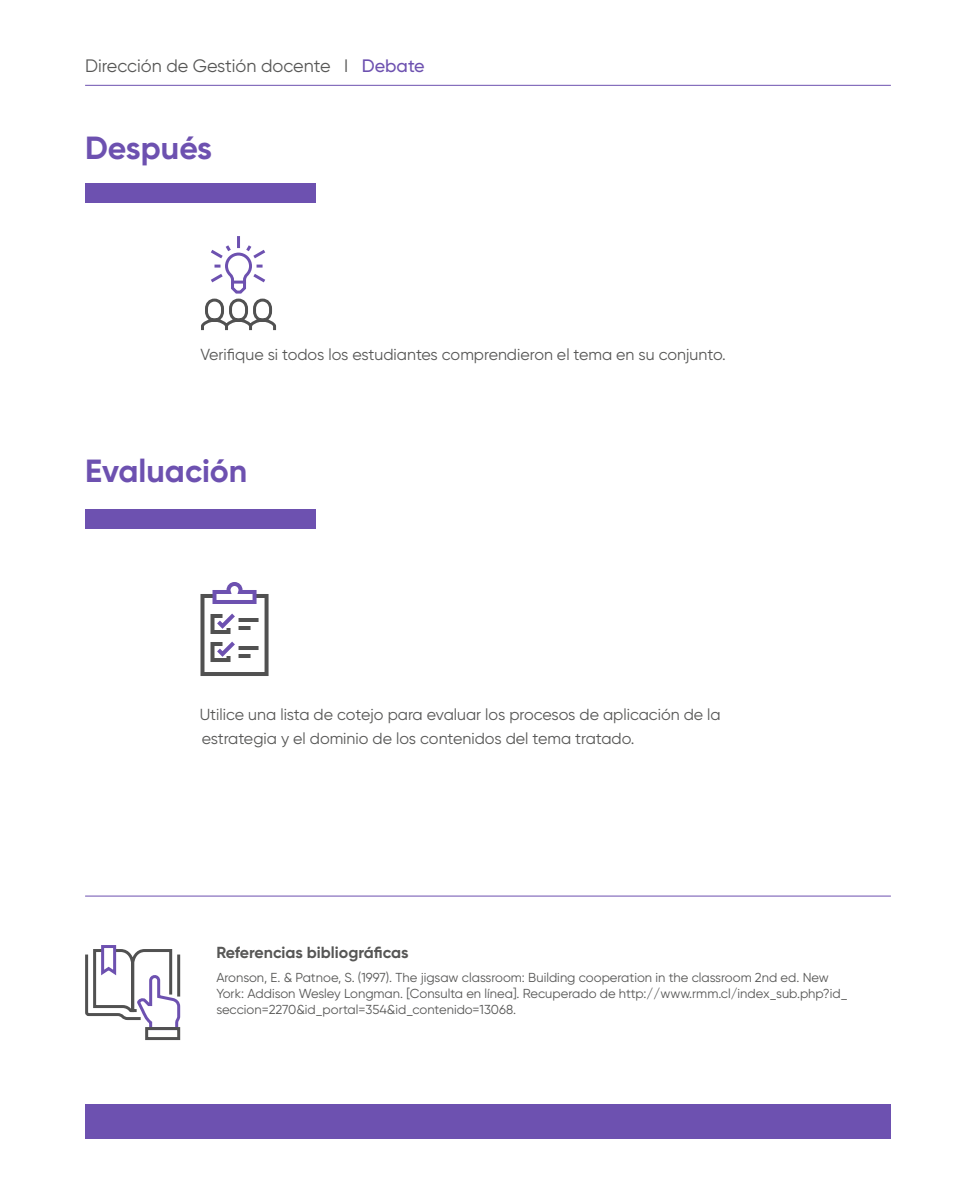
<style>
.page{position:relative;width:976px;height:1191px;background:#fff}
.page>*{position:absolute;margin:0;border:0;box-sizing:border-box;transform-origin:0 0}
.t1{font:700 32px "Gilroy";color:#6d51b0}
.t2{font:18px "Gilroy";color:#575756}
.t3{font:16px/24px "Gilroy";color:#575756}
.t4{font:700 16px "Gilroy";color:#575756}
.t5{font:13px/16px "Gilroy";color:#575756}
.s1{font-weight:500;color:#6d51b0}
</style>
<div class="page">
<hr style="left:85px;top:85px;width:805px;height:1px;background:#6d51b0">
<div style="left:85px;top:1104px;width:805px;height:34px;background:#6d51b0"></div>
<div style="left:85px;top:183px;width:231px;height:20px;background:#6d51b0"></div>
<div style="left:85px;top:509px;width:231px;height:20px;background:#6d51b0"></div>
<svg style="left:85px;top:945px;width:96px;height:86px"></svg>
<div style="left:145px;top:1027px;width:35px;height:13px;border:3px solid #515151"></div>
<hr style="left:85px;top:895px;width:805px;height:1px;background:#6d51b0">
<svg style="left:200px;top:582px;width:69px;height:94px"></svg>
<hr style="left:975px;top:0;width:1px;height:1191px;background:#6d51b0">
<svg style="left:201px;top:236px;width:76px;height:95px"></svg>
<h2 class="t2" style="left:85px;top:55px;width:341px">Dirección de Gestión docente І <span class="s1">Debate</span></h2>
<p class="t1" style="left:85px;top:128px;width:128px">Después</p>
<p class="t3" style="left:200px;top:342px;width:526px">Verifique si todos los estudiantes comprendieron el tema en su conjunto.</p>
<p class="t1" style="left:85px;top:450px;width:164px">Evaluación</p>
<p class="t3" style="left:200px;top:702px;width:522px">Utilice una lista de cotejo para evaluar los procesos de aplicación de la estrategia y el dominio de los contenidos del tema tratado.</p>
<p class="t4" style="left:216px;top:942px;width:193px">Referencias bibliográficas</p>
<p class="t5" style="left:216px;top:969px;width:632px">Aronson, E. &amp; Patnoe, S. (1997). The jigsaw classroom: Building cooperation in the classroom 2nd ed. New<br>York: Addison Wesley Longman. [Consulta en línea]. Recuperado de http://www.rmm.cl/index_sub.php?id_ seccion=2270&amp;id_portal=354&amp;id_contenido=13068.</p>
</div>
